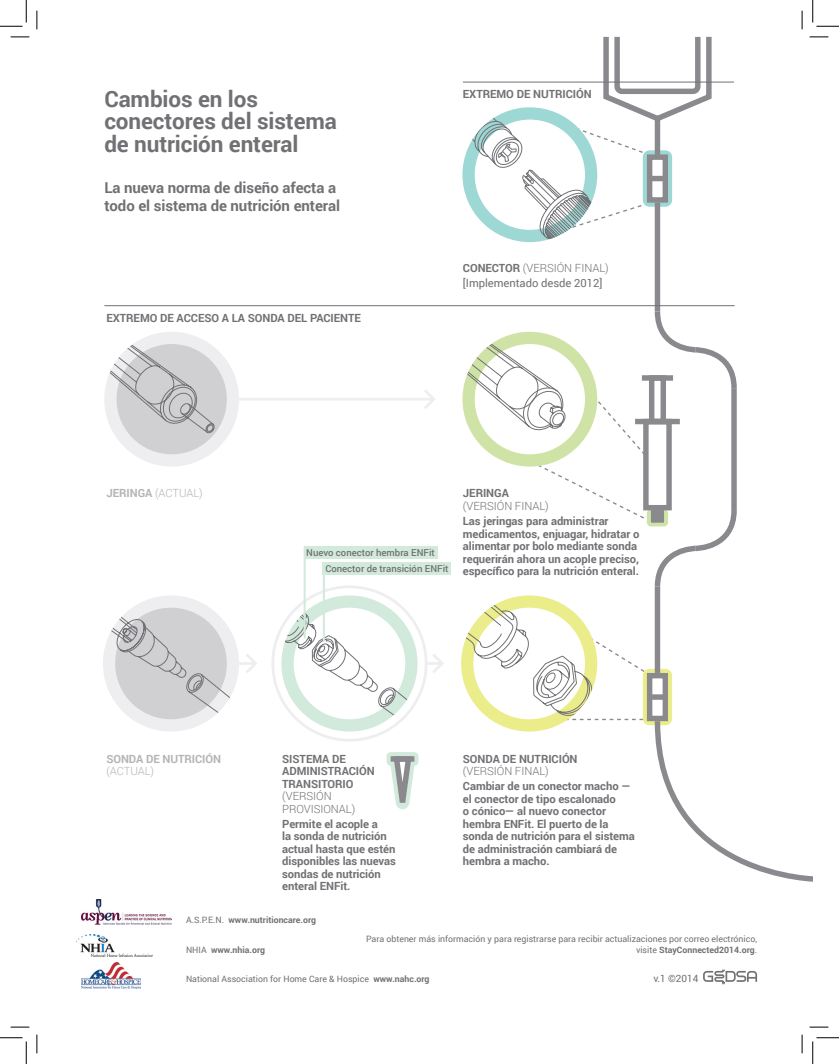
<style>
.page{position:relative;width:839px;height:1064px;background:#fff}
.page>*{position:absolute;margin:0;border:0;box-sizing:border-box;transform-origin:0 0}
.t1{font:700 22.5px/22.5px "Roboto";letter-spacing:-.005em;color:#717074}
.t2{font:700 15px/17.5px "Roboto";letter-spacing:-.005em;color:#717074}
.t3{font:700 11.25px/12.5px "Roboto";letter-spacing:-.005em;color:#717074}
.t4{font:300 11.25px/12.5px "Roboto";letter-spacing:-.005em;color:#717074}
.t5{font:11.25px/15.2px "Roboto";letter-spacing:-.005em;color:#717074}
.t6{font:300 11.25px "Roboto";letter-spacing:-.01em;color:#b4b3b7}
.t7{font:700 11.25px "Roboto";letter-spacing:-.005em;color:#b4b3b7}
.t8{font:10px "Roboto";color:#717074}
.t9{font:500 9.5px/16.6px "Roboto";color:#717074}
.t10{font:8.75px/10.5px "Roboto";color:#717074;text-align:right}
.t11{font:700 8.75px "Roboto";color:#717074}
.s1{font-weight:700}
.s2{font-weight:300}
.s3{font-weight:400}
</style>
<div class="page">
<hr style="left:230px;top:398px;width:203px;height:2px;background:#eeeef0">
<hr style="left:426px;top:662px;width:15px;height:3px;background:#eeeef0">
<svg style="left:110px;top:338px;width:123px;height:122px;background:#d7d7da"></svg>
<div style="left:104px;top:332px;width:135px;height:134px;border:12px solid #eeeef0;border-radius:50%"></div>
<svg style="left:386px;top:752px;width:33px;height:57px"></svg>
<div style="left:391px;top:756px;width:23px;height:6px;background:#8a8a8e"></div>
<div style="left:655px;top:203px;width:5px;height:108px;background:#8a8a8e"></div>
<svg style="left:424px;top:390px;width:11px;height:19px"></svg>
<svg style="left:433px;top:654px;width:11px;height:19px"></svg>
<div style="left:271px;top:585px;width:156px;height:156px;border:3px solid #eeeef0;border-radius:50%"></div>
<hr style="left:463px;top:82px;width:271px;height:1px;background:#717074">
<hr style="left:104px;top:305px;width:630px;height:1px;background:#717074">
<svg style="left:469px;top:36px;width:245px;height:207px"></svg>
<svg style="left:103px;top:596px;width:154px;height:135px"></svg>
<svg style="left:281px;top:595px;width:136px;height:136px"></svg>
<svg style="left:104px;top:332px;width:111px;height:101px;background:#d3d3d6"></svg>
<svg style="left:461px;top:306px;width:352px;height:576px"></svg>
<div style="left:304px;top:546px;width:133px;height:12px;background:#d2eadb"></div>
<div style="left:323px;top:562px;width:128px;height:13px;background:#d2eadb"></div>
<hr style="left:304px;top:547px;width:2px;height:90px;background:#d2eadb">
<hr style="left:323px;top:563px;width:2px;height:78px;background:#d2eadb">
<div style="left:655px;top:116px;width:5px;height:41px;background:#8a8a8e"></div>
<svg style="left:703px;top:969px;width:54px;height:15px"></svg>
<img style="left:82px;top:899px;width:90px;height:25px">
<img style="left:78px;top:934px;width:74px;height:22px">
<img style="left:82px;top:962px;width:59px;height:26px">
<svg style="left:11px;top:36px;width:18px;height:2px"></svg>
<svg style="left:809px;top:36px;width:19px;height:2px"></svg>
<svg style="left:11px;top:1026px;width:18px;height:2px"></svg>
<svg style="left:809px;top:1026px;width:19px;height:2px"></svg>
<svg style="left:36px;top:11px;width:2px;height:18px"></svg>
<svg style="left:36px;top:1034px;width:2px;height:19px"></svg>
<svg style="left:801px;top:11px;width:2px;height:18px"></svg>
<svg style="left:801px;top:1034px;width:2px;height:19px"></svg>
<svg style="left:0;top:0;width:27px;height:27px"></svg>
<svg style="left:0;top:1037px;width:27px;height:27px"></svg>
<svg style="left:812px;top:0;width:27px;height:27px"></svg>
<svg style="left:812px;top:1037px;width:27px;height:27px"></svg>
<h1 class="t1" style="left:104px;top:87px;width:234px">Cambios en los conectores del sistema de nutrición enteral</h1>
<h2 class="t2" style="left:104px;top:178px;width:237px">La nueva norma de diseño afecta a todo el sistema de nutrición enteral</h2>
<p class="t3" style="left:106px;top:312px;width:256px">EXTREMO DE ACCESO A LA SONDA DEL PACIENTE</p>
<p class="t3" style="left:463px;top:87px;width:130px">EXTREMO DE NUTRICIÓN</p>
<p class="t5" style="left:463px;top:260px;width:147px"><span class="s1">CONECTOR</span> <span class="s2">(VERSIÓN FINAL) </span>[Implementado desde 2012]</p>
<p class="t6" style="left:106px;top:486px;width:98px"><span class="s1">JERINGA</span> (ACTUAL)</p>
<p class="t9" style="left:325px;top:543px;width:125px;text-indent:-19px">Nuevo conector hembra ENFit<br>Conector de transición ENFit</p>
<p class="t3" style="left:463px;top:487px;width:47px">JERINGA</p>
<p class="t4" style="left:463px;top:499px;width:87px">(VERSIÓN FINAL)</p>
<p class="t3" style="left:463px;top:514px;width:178px">Las jeringas para administrar medicamentos, enjuagar, hidratar o alimentar por bolo mediante sonda requerirán ahora un acople preciso, específico para la nutrición enteral.</p>
<p class="t7" style="left:106px;top:750px;width:116px">SONDA DE NUTRICIÓN</p>
<p class="t6" style="left:106px;top:763px;width:49px">(ACTUAL)</p>
<p class="t3" style="left:282px;top:752px;width:94px">SISTEMA DE<br>ADMINISTRACIÓN<br>TRANSITORIO</p>
<p class="t4" style="left:282px;top:789px;width:75px">(VERSIÓN<br>PROVISIONAL)</p>
<p class="t3" style="left:282px;top:817px;width:115px">Permite el acople a<br>la sonda de nutrición actual hasta que estén disponibles las nuevas sondas de nutrición enteral ENFit.</p>
<p class="t11" style="left:186px;top:914px;width:131px"><span class="s3">A.S.P.E.N.</span> www.nutritioncare.org</p>
<p class="t3" style="left:463px;top:752px;width:116px">SONDA DE NUTRICIÓN</p>
<p class="t4" style="left:463px;top:764px;width:87px">(VERSIÓN FINAL)</p>
<p class="t3" style="left:463px;top:779px;width:173px">Cambiar de un conector macho — el conector de tipo escalonado<br>o cónico— al nuevo conector hembra ENFit. El puerto de la sonda de nutrición para el sistema de administración cambiará de hembra a macho.</p>
<p class="t11" style="left:186px;top:943px;width:80px"><span class="s3">NHIA</span> www.nhia.org</p>
<p class="t10" style="left:366px;top:933px;width:392px">Para obtener más información y para registrarse para recibir actualizaciones por correo electrónico, visite <span class="s1">StayConnected2014.org</span>.</p>
<p class="t10" style="left:186px;top:973px;width:245px">National Association for Home Care &amp; Hospice <span class="s1">www.nahc.org</span></p>
<p class="t8" style="left:653px;top:971px;width:46px">v.1 ©2014</p>
</div>
